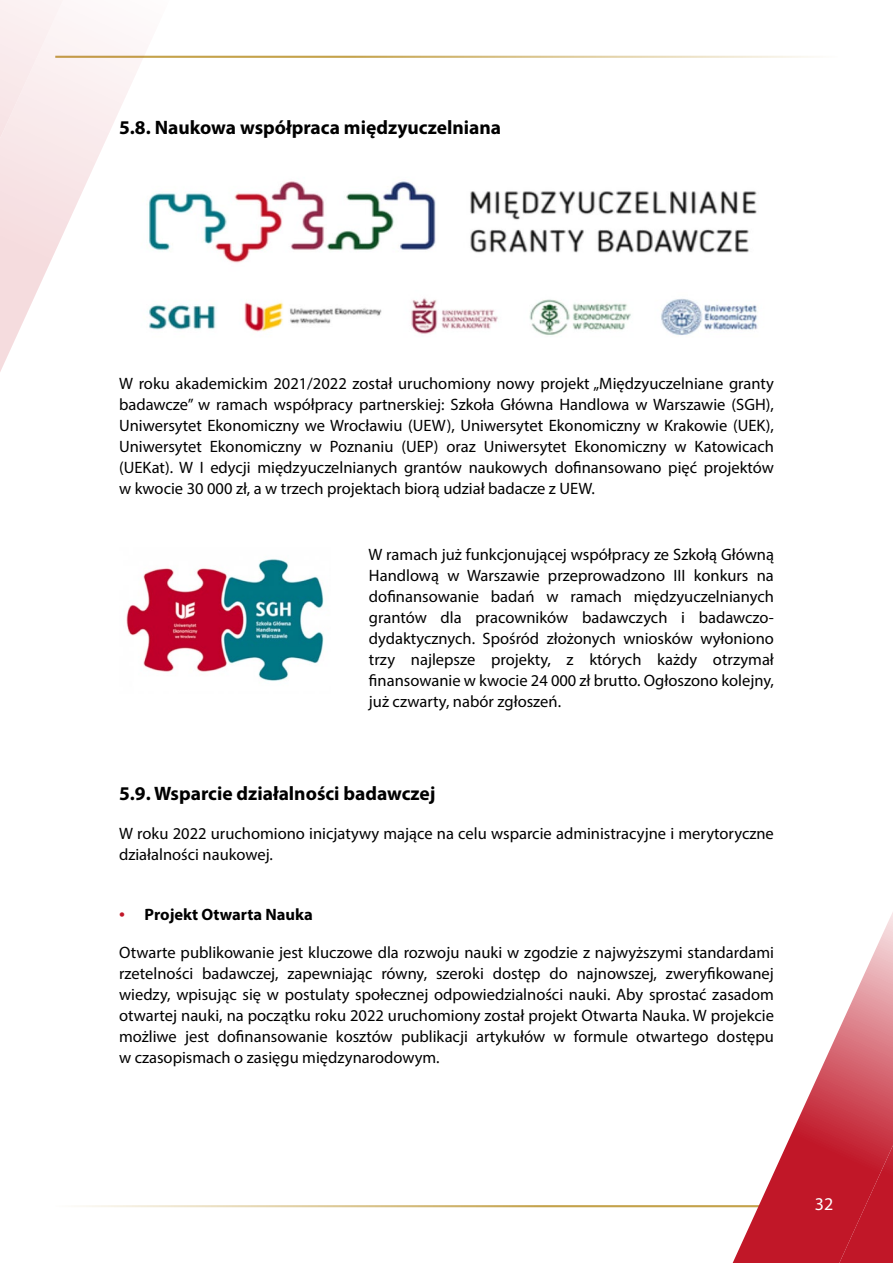
<style>
.page{position:relative;width:893px;height:1263px;background:#fff}
.page>*{position:absolute;margin:0;border:0;box-sizing:border-box;transform-origin:0 0}
.t1{font:700 19.5px "Myriad Pro";color:#000}
.t2{font:18px "Myriad Pro";color:#fff}
.t3{font:16.5px/21px "Myriad Pro";color:#000;text-align:justify}
.t4{font:700 16.5px "Myriad Pro";color:#000}
.s1{font-weight:400;font-size:21px;color:#c11728}
</style>
<div class="page">
<hr style="left:55px;top:56px;width:783px;height:2px;background:#c4a24b">
<hr style="left:55px;top:1205px;width:776px;height:2px;background:#c4a24b">
<svg style="left:103px;top:42px;width:74px;height:104px"></svg>
<svg style="left:0;top:0;width:103px;height:372px"></svg>
<svg style="left:716px;top:912px;width:177px;height:351px"></svg>
<img style="left:148px;top:181px;width:610px;height:154px">
<img style="left:126px;top:559px;width:198px;height:122px">
<p class="t1" style="left:119px;top:114px;width:384px">5.8. Naukowa współpraca międzyuczelniana</p>
<p class="t3" style="left:119px;top:372px;width:656px">W roku akademickim 2021/2022 został uruchomiony nowy projekt „Międzyuczelniane granty badawcze” w ramach współpracy partnerskiej: Szkoła Główna Handlowa w Warszawie (SGH), Uniwersytet Ekonomiczny we Wrocławiu (UEW), Uniwersytet Ekonomiczny w Krakowie (UEK), Uniwersytet Ekonomiczny w Poznaniu (UEP) oraz Uniwersytet Ekonomiczny w Katowicach (UEKat). W I edycji międzyuczelnianych grantów naukowych dofinansowano pięć projektów w kwocie 30 000 zł, a w trzech projektach biorą udział badacze z UEW.</p>
<p class="t3" style="left:368px;top:543px;width:407px">W ramach już funkcjonującej współpracy ze Szkołą Główną Handlową w Warszawie przeprowadzono III konkurs na dofinansowanie badań w ramach międzyuczelnianych grantów dla pracowników badawczych i badawczo&shy;dydaktycznych. Spośród złożonych wniosków wyłoniono trzy najlepsze projekty, z których każdy otrzymał finansowanie w kwocie 24 000 zł brutto. Ogłoszono kolejny, już czwarty, nabór zgłoszeń.</p>
<p class="t1" style="left:119px;top:780px;width:318px">5.9. Wsparcie działalności badawczej</p>
<p class="t3" style="left:119px;top:822px;width:656px">W roku 2022 uruchomiono inicjatywy mające na celu wsparcie administracyjne i merytoryczne działalności naukowej.</p>
<p class="t4" style="left:119px;top:903px;width:195px"><span class="s1">•</span> Projekt Otwarta Nauka</p>
<p class="t3" style="left:119px;top:942px;width:656px">Otwarte publikowanie jest kluczowe dla rozwoju nauki w zgodzie z najwyższymi standardami rzetelności badawczej, zapewniając równy, szeroki dostęp do najnowszej, zweryfikowanej wiedzy, wpisując się w postulaty społecznej odpowiedzialności nauki. Aby sprostać zasadom otwartej nauki, na początku roku 2022 uruchomiony został projekt Otwarta Nauka. W projekcie możliwe jest dofinansowanie kosztów publikacji artykułów w formule otwartego dostępu w czasopismach o zasięgu międzynarodowym.</p>
<p class="t2" style="left:815px;top:1192px;width:20px">32</p>
</div>
